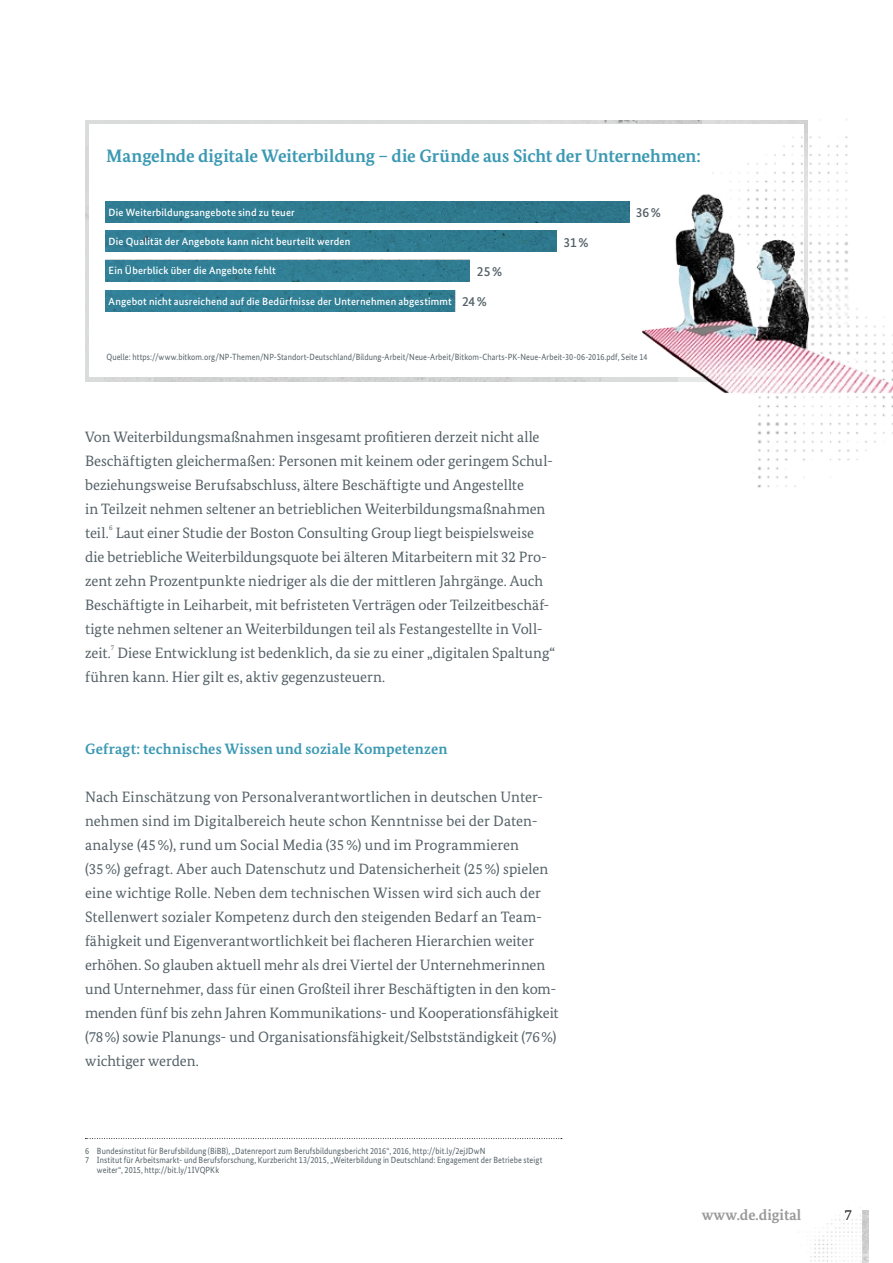
<style>
.page{position:relative;width:893px;height:1263px;background:#fff}
.page>*{position:absolute;margin:0;border:0;box-sizing:border-box;transform-origin:0 0}
.t1{font:700 18px "Bundes Serif";letter-spacing:-.01em;color:#3c99b3}
.t2{font:15px/24px "Bundes Serif";color:#536066}
.t3{font:700 15px "Bundes Serif";letter-spacing:.01em;color:#3c99b3}
.t4{font:700 15px "Bundes Serif";color:#999}
.t5{font:500 15px "Bundes Serif";color:#323232}
.t6{font:500 13.5px "Bundes Sans";color:#536066}
.t7{font:500 10.5px "Bundes Sans";letter-spacing:.015em;color:#fff}
.t8{font:9px "Bundes Sans";letter-spacing:.01em;color:#536066;scale:.9 1}
.t9{font:7.05px "Bundes Serif";color:#536066}
.s1{font-size:13.5px;color:#536066}
</style>
<div class="page">
<img style="left:810px;top:1215px;width:51px;height:47px">
<img style="left:863px;top:1210px;width:5px;height:53px">
<svg style="left:85px;top:1138px;width:477px;height:1px"></svg>
<img style="left:85px;top:120px;width:618px;height:261px">
<div style="left:89px;top:125px;width:715px;height:252px;background:#fff"></div>
<img style="left:757px;top:396px;width:136px;height:92px">
<img style="left:643px;top:126px;width:250px;height:268px">
<img style="left:105px;top:231px;width:452px;height:21px">
<img style="left:105px;top:260px;width:365px;height:21px">
<img style="left:105px;top:290px;width:350px;height:21px">
<img style="left:105px;top:201px;width:525px;height:21px">
<p class="t1" style="left:106px;top:144px;width:596px">Mangelnde digitale Weiterbildung – die Gründe aus Sicht der Unternehmen:</p>
<p class="t7" style="left:109px;top:206px;width:188px">Die Weiterbildungsangebote sind zu teuer</p>
<p class="t6" style="left:636px;top:204px;width:27px">36%</p>
<p class="t7" style="left:109px;top:235px;width:243px">Die Qualität der Angebote kann nicht beurteilt werden</p>
<p class="t6" style="left:564px;top:234px;width:27px">31%</p>
<p class="t7" style="left:109px;top:264px;width:169px">Ein Überblick über die Angebote fehlt</p>
<p class="t6" style="left:477px;top:263px;width:27px">25%</p>
<p class="t7" style="left:109px;top:295px;width:380px">Angebot nicht ausreichend auf die Bedürfnisse der Unternehmen abgestimmt <span class="s1">24%</span></p>
<p class="t8" style="left:106px;top:352px;width:603px">Quelle: https://www.bitkom.org/NP-Themen/NP-Standort-Deutschland/Bildung-Arbeit/Neue-Arbeit/Bitkom-Charts-PK-Neue-Arbeit-30-06-2016.pdf, Seite 14</p>
<p class="t2" style="left:85px;top:425px;width:469px">Von Weiterbildungsmaßnahmen insgesamt profitieren derzeit nicht alle Beschäftigten gleichermaßen: Personen mit keinem oder geringem Schul&shy;beziehungsweise Berufsabschluss, ältere Beschäftigte und Angestellte<br>in Teilzeit nehmen seltener an betrieblichen Weiterbildungsmaßnahmen teil.</p>
<p class="t9" style="left:109px;top:523px;width:5px">6</p>
<p class="t2" style="left:85px;top:521px;width:472px;text-indent:31px">Laut einer Studie der Boston Consulting Group liegt beispielsweise die betriebliche Weiterbildungsquote bei älteren Mitarbeitern mit 32 Pro&shy;zent zehn Prozentpunkte niedriger als die der mittleren Jahrgänge. Auch Beschäftigte in Leiharbeit, mit befristeten Verträgen oder Teilzeitbeschäf&shy;tigte nehmen seltener an Weiterbildungen teil als Festangestellte in Voll&shy;zeit. Diese Entwicklung ist bedenklich, da sie zu einer „digitalen Spaltung“</p>
<p class="t9" style="left:111px;top:643px;width:5px">7</p>
<p class="t2" style="left:85px;top:665px;width:302px">führen kann. Hier gilt es, aktiv gegenzusteuern.</p>
<p class="t3" style="left:85px;top:740px;width:364px">Gefragt: technisches Wissen und soziale Kompetenzen</p>
<p class="t2" style="left:85px;top:785px;width:475px">Nach Einschätzung von Personalverantwortlichen in deutschen Unter&shy;nehmen sind im Digitalbereich heute schon Kenntnisse bei der Daten&shy;analyse (45%), rund um Social Media (35%) und im Programmieren<br>(35%) gefragt. Aber auch Datenschutz und Datensicherheit (25%) spielen eine wichtige Rolle. Neben dem technischen Wissen wird sich auch der Stellenwert sozialer Kompetenz durch den steigenden Bedarf an Team&shy;fähigkeit und Eigenverantwortlichkeit bei flacheren Hierarchien weiter erhöhen. So glauben aktuell mehr als drei Viertel der Unternehmerinnen und Unternehmer, dass für einen Großteil ihrer Beschäftigten in den kom&shy;menden fünf bis zehn Jahren Kommunikations- und Kooperationsfähigkeit (78%) sowie Planungs- und Organisationsfähigkeit/Selbstständigkeit (76%) wichtiger werden.</p>
<p class="t8" style="left:85px;top:1145px;width:446px">6 Bundesinstitut für Berufsbildung (BiBB), „Datenreport zum Berufsbildungsbericht 2016“, 2016, http://bit.ly/2ejJDwN</p>
<p class="t8" style="left:85px;top:1155px;width:510px">7 Institut für Arbeitsmarkt- und Berufsforschung, Kurzbericht 13/2015, „Weiterbildung in Deutschland: Engagement der Betriebe steigt</p>
<p class="t8" style="left:97px;top:1164px;width:137px">weiter“, 2015, http://bit.ly/1IVQPKk</p>
<p class="t4" style="left:702px;top:1206px;width:101px">www.de.digital</p>
<p class="t5" style="left:844px;top:1206px;width:9px">7</p>
</div>
